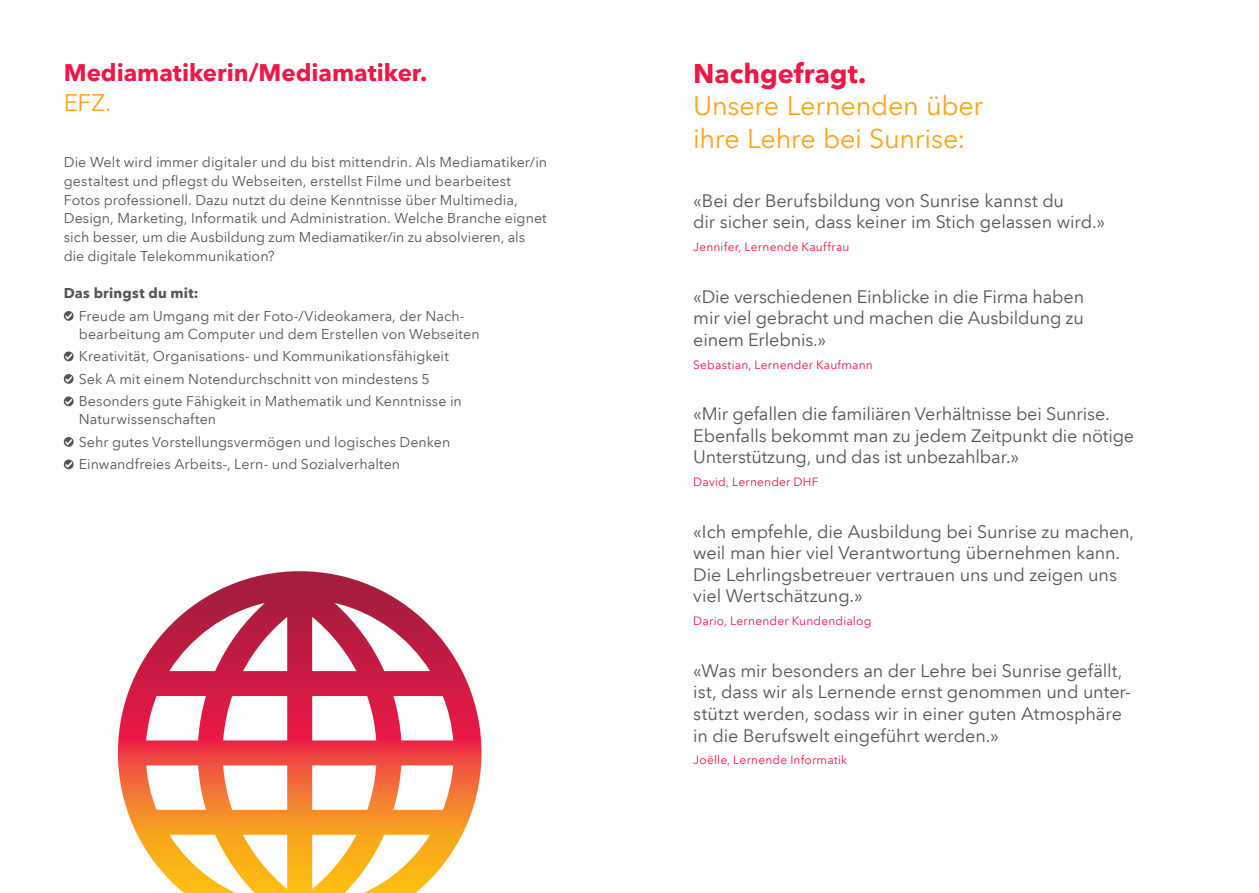
<style>
.page{position:relative;width:1259px;height:893px;background:#fff}
.page>*{position:absolute;margin:0;border:0;box-sizing:border-box;transform-origin:0 0}
.t1{font:27px/32.4px "Avenir Next LT Pro";letter-spacing:-.01em;color:#f9a51b}
.t2{font:700 27px "Avenir Next LT Pro";color:#ed1845}
.t3{font:700 24px "Avenir Next LT Pro";color:#ed1845}
.t4{font:24px "Avenir Next LT Pro";color:#f9a51b}
.t5{font:18px/21.6px "Avenir Next LT Pro";letter-spacing:-.01em;color:#575352}
.t6{font:14.25px/18.8px "Avenir Next LT Pro";letter-spacing:.005em;color:#575352}
.t7{font:700 14.25px "Avenir Next LT Pro";letter-spacing:.015em;color:#575352}
.t8{font:12px "Avenir Next LT Pro";letter-spacing:.015em;color:#ed1845}
</style>
<div class="page">
<svg style="left:64px;top:311px;width:10px;height:10px"></svg>
<svg style="left:64px;top:351px;width:10px;height:10px"></svg>
<svg style="left:64px;top:374px;width:10px;height:10px"></svg>
<svg style="left:64px;top:396px;width:10px;height:10px"></svg>
<svg style="left:64px;top:437px;width:10px;height:10px"></svg>
<svg style="left:64px;top:459px;width:10px;height:10px"></svg>
<svg style="left:118px;top:571px;width:363px;height:322px"></svg>
<h2 class="t3" style="left:64px;top:58px;width:365px">Mediamatikerin/Mediamatiker.</h2>
<h2 class="t4" style="left:64px;top:88px;width:49px">EFZ.</h2>
<p class="t6" style="left:64px;top:153px;width:485px">Die Welt wird immer digitaler und du bist mittendrin. Als Mediamatiker/in gestaltest und pfl egst du Webseiten, erstellst Filme und bearbeitest Fotos professionell. Dazu nutzt du deine Kenntnisse über Multimedia, Design, Marketing, Informatik und Administration. Welche Branche eignet sich besser, um die Ausbildung zum Mediamatiker/in zu absolvieren, als die digitale Telekommunikation?</p>
<p class="t7" style="left:64px;top:285px;width:136px">Das bringst du mit:</p>
<p class="t6" style="left:79px;top:307px;width:402px;line-height:18px">Freude am Umgang mit der Foto-/Videokamera, der Nach&shy;bearbeitung am Computer und dem Erstellen von Webseiten</p>
<p class="t6" style="left:79px;top:345px;width:384px;line-height:22.5px">Kreativität, Organisations- und Kommunikationsfähigkeit<br>Sek A mit einem Notendurchschnitt von mindestens 5<br>Besonders gute Fähigkeit in Mathematik und Kenntnisse in</p>
<p class="t6" style="left:79px;top:408px;width:373px;line-height:22.5px">Naturwissenschaften<br>Sehr gutes Vorstellungsvermögen und logisches Denken<br>Einwandfreies Arbeits-, Lern- und Sozialverhalten</p>
<h1 class="t2" style="left:693px;top:57px;width:175px">Nachgefragt.</h1>
<h1 class="t1" style="left:693px;top:90px;width:291px">Unsere Lernenden über ihre Lehre bei Sunrise:</h1>
<p class="t5" style="left:693px;top:190px;width:413px">«Bei der Berufsbildung von Sunrise kannst du<br>dir sicher sein, dass keiner im Stich gelassen wird.»</p>
<p class="t8" style="left:693px;top:240px;width:158px">Jennifer, Lernende Kauffrau</p>
<p class="t5" style="left:693px;top:286px;width:392px;text-align:justify">«Die verschiedenen Einblicke in die Firma haben mir viel gebracht und machen die Ausbildung zu einem Erlebnis.»</p>
<p class="t8" style="left:693px;top:357px;width:181px">Sebastian, Lernender Kaufmann</p>
<p class="t5" style="left:693px;top:403px;width:442px">«Mir gefallen die familiären Verhältnisse bei Sunrise.<br>Ebenfalls bekommt man zu jedem Zeitpunkt die nötige<br>Unterstützung, und das ist unbezahlbar.»</p>
<p class="t8" style="left:693px;top:475px;width:127px">David, Lernender DHF</p>
<p class="t5" style="left:693px;top:521px;width:442px">«Ich empfehle, die Ausbildung bei Sunrise zu machen, weil man hier viel Verantwortung übernehmen kann.<br>Die Lehrlingsbetreuer vertrauen uns und zeigen uns viel Wertschätzung.»</p>
<p class="t8" style="left:693px;top:614px;width:179px">Dario, Lernender Kundendialog</p>
<p class="t5" style="left:693px;top:660px;width:439px">«Was mir besonders an der Lehre bei Sunrise gefällt, ist, dass wir als Lernende ernst genommen und unter&shy;stützt werden, sodass wir in einer guten Atmosphäre in die Berufswelt eingeführt werden.»</p>
<p class="t8" style="left:693px;top:753px;width:156px">Joëlle, Lernende Informatik</p>
</div>
